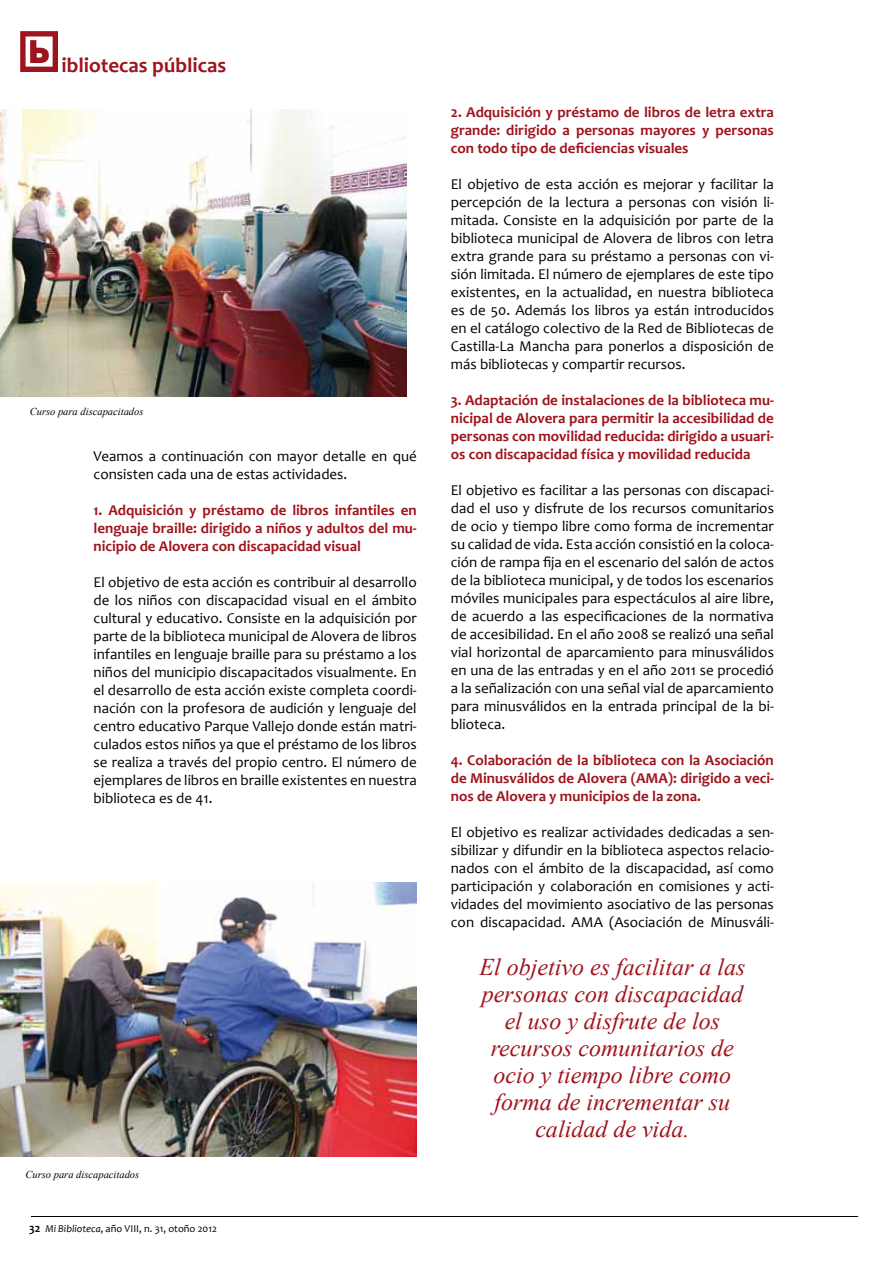
<style>
.page{position:relative;width:893px;height:1263px;background:#fff}
.page>*{position:absolute;margin:0;border:0;box-sizing:border-box;transform-origin:0 0}
.t1{font:italic 24px/27px "Times New Roman";color:#9e141c;text-align:center}
.t2{font:700 21px "Candara";color:#9e141c}
.t3{font:15px/18px "Candara";color:#000;text-align:justify}
.t4{font:700 15px/18px "Candara";color:#9e141c;text-align:justify}
.t5{font:italic 10.5px "Times New Roman";color:#000}
.t6{font:10.5px "Candara";color:#000}
.s1{font-weight:700;font-size:12px}
.s2{font-style:italic}
</style>
<div class="page">
<hr style="left:31px;top:1216px;width:827px;height:1px;background:#000">
<svg style="left:20px;top:31px;width:38px;height:41px"></svg>
<img style="left:0;top:110px;width:406px;height:286px">
<img style="left:0;top:882px;width:417px;height:274px">
<h2 class="t2" style="left:62px;top:52px;width:166px">ibliotecas públicas</h2>
<p class="t5" style="left:30px;top:405px;width:115px">Curso para discapacitados</p>
<p class="t3" style="left:94px;top:447px;width:325px">Veamos a continuación con mayor detalle en qué consisten cada una de estas actividades.</p>
<p class="t4" style="left:94px;top:501px;width:325px">1. Adquisición y préstamo de libros infantiles en lenguaje braille: dirigido a niños y adultos del mu&shy;nicipio de Alovera con discapacidad visual</p>
<p class="t3" style="left:94px;top:573px;width:325px">El objetivo de esta acción es contribuir al desarrollo de los niños con discapacidad visual en el ámbito cultural y educativo. Consiste en la adquisición por parte de la biblioteca municipal de Alovera de libros infantiles en lenguaje braille para su préstamo a los niños del municipio discapacitados visualmente. En el desarrollo de esta acción existe completa coordi&shy;nación con la profesora de audición y lenguaje del centro educativo Parque Vallejo donde están matri&shy;culados estos niños ya que el préstamo de los libros se realiza a través del propio centro. El número de ejemplares de libros en braille existentes en nuestra biblioteca es de 41.</p>
<p class="t5" style="left:26px;top:1167px;width:115px">Curso para discapacitados</p>
<p class="t6" style="left:29px;top:1222px;width:189px"><span class="s1">32</span> <span class="s2">Mi Biblioteca</span>, año VIII, n. 31, otoño 2012</p>
<p class="t4" style="left:451px;top:103px;width:325px">2. Adquisición y préstamo de libros de letra extra grande: dirigido a personas mayores y personas con todo tipo de deficiencias visuales</p>
<p class="t3" style="left:451px;top:175px;width:325px">El objetivo de esta acción es mejorar y facilitar la percepción de la lectura a personas con visión li&shy;mitada. Consiste en la adquisición por parte de la biblioteca municipal de Alovera de libros con letra extra grande para su préstamo a personas con vi&shy;sión limitada. El número de ejemplares de este tipo existentes, en la actualidad, en nuestra biblioteca es de 50. Además los libros ya están introducidos en el catálogo colectivo de la Red de Bibliotecas de Castilla-La Mancha para ponerlos a disposición de más bibliotecas y compartir recursos.</p>
<p class="t4" style="left:451px;top:391px;width:325px">3. Adaptación de instalaciones de la biblioteca mu&shy;nicipal de Alovera para permitir la accesibilidad de personas con movilidad reducida: dirigido a usuari&shy;os con discapacidad física y movilidad reducida</p>
<p class="t3" style="left:451px;top:481px;width:325px">El objetivo es facilitar a las personas con discapaci&shy;dad el uso y disfrute de los recursos comunitarios de ocio y tiempo libre como forma de incrementar su calidad de vida. Esta acción consistió en la coloca&shy;ción de rampa fija en el escenario del salón de actos de la biblioteca municipal, y de todos los escenarios móviles municipales para espectáculos al aire libre, de acuerdo a las especificaciones de la normativa de accesibilidad. En el año 2008 se realizó una señal vial horizontal de aparcamiento para minusválidos en una de las entradas y en el año 2011 se procedió a la señalización con una señal vial de aparcamiento para minusválidos en la entrada principal de la bi&shy;blioteca.</p>
<p class="t4" style="left:451px;top:751px;width:325px">4. Colaboración de la biblioteca con la Asociación de Minusválidos de Alovera (AMA): dirigido a veci&shy;nos de Alovera y municipios de la zona.</p>
<p class="t3" style="left:451px;top:823px;width:325px">El objetivo es realizar actividades dedicadas a sen&shy;sibilizar y difundir en la biblioteca aspectos relacio&shy;nados con el ámbito de la discapacidad, así como participación y colaboración en comisiones y acti&shy;vidades del movimiento asociativo de las personas con discapacidad. AMA (Asociación de Minusváli-</p>
<h1 class="t1" style="left:479px;top:952px;width:268px">El objetivo es facilitar a las personas con discapacidad el uso y disfrute de los recursos comunitarios de ocio y tiempo libre como forma de incrementar su calidad de vida.</h1>
</div>
